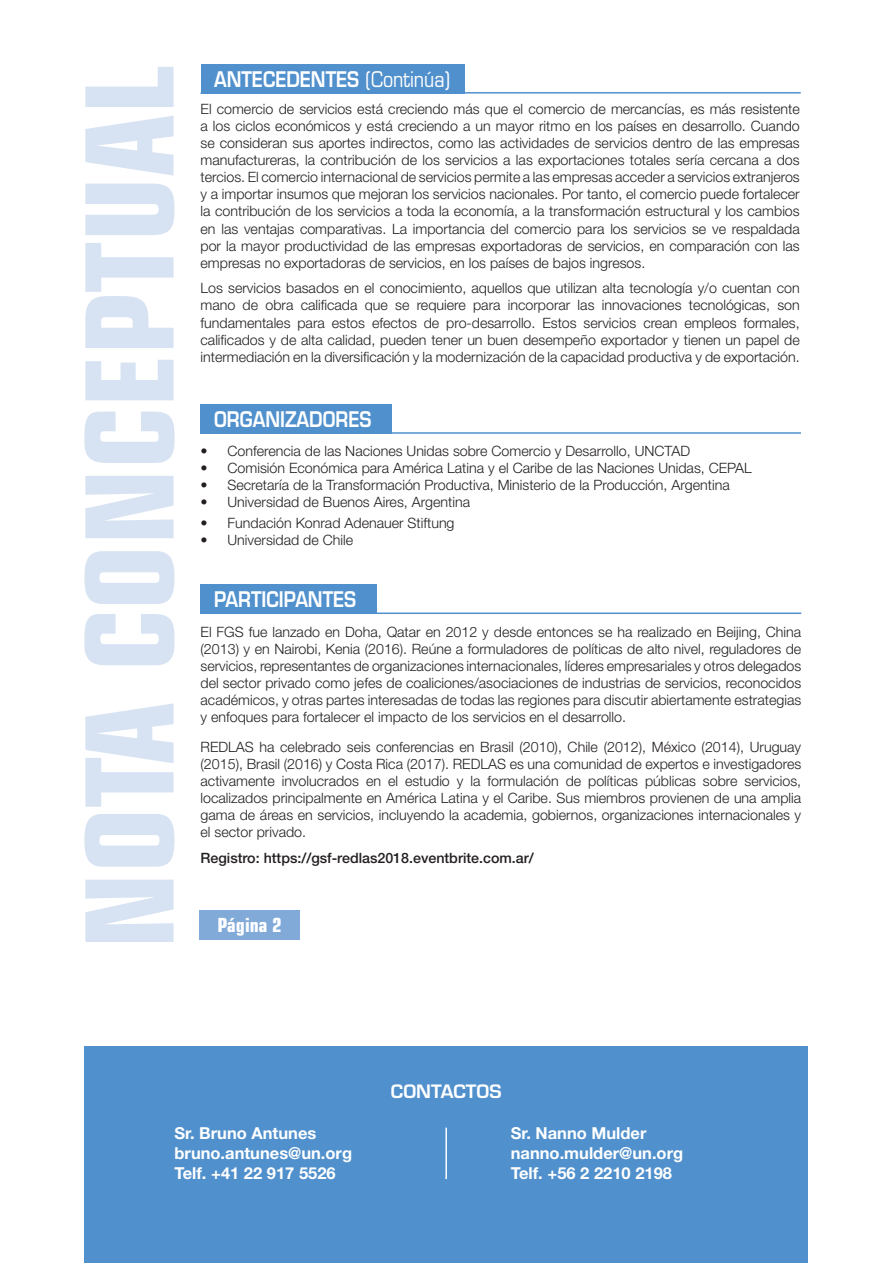
<style>
.page{position:relative;width:893px;height:1263px;background:#fff}
.page>*{position:absolute;margin:0;border:0;box-sizing:border-box;transform-origin:0 0}
.t1{font:700 condensed 121.8px "Eurostile LT Std";color:#d7e3f3}
.t2{font:600 21px "Eurostile LT Std";color:#fff;scale:.85 1}
.t3{font:700 condensed 19.5px "Eurostile LT Std";color:#fff}
.t4{font:600 18px "Eurostile LT Std";color:#fff}
.t5{font:700 16.5px "Helvetica Neue LT Std";color:#fff}
.TEXT{font:300 14.25px/17.1px "Helvetica Neue LT Std";color:#231f20;text-align:justify}
.TEXT-2{font:500 14.25px "Helvetica Neue LT Std";color:#231f20}
.s1{font-weight:400}
</style>
<div class="page">
<div style="left:201px;top:404px;width:191px;height:30px;background:#5090cc"></div>
<hr style="left:201px;top:432px;width:600px;height:2px;background:#5090cc">
<div style="left:201px;top:584px;width:176px;height:30px;background:#5090cc"></div>
<hr style="left:201px;top:612px;width:600px;height:2px;background:#5090cc">
<div style="left:84px;top:1046px;width:724px;height:217px;background:#5090cc"></div>
<hr style="left:445px;top:1128px;width:2px;height:51px;background:#fff">
<div style="left:201px;top:64px;width:263px;height:30px;background:#5090cc"></div>
<hr style="left:201px;top:92px;width:600px;height:2px;background:#5090cc">
<div style="left:199px;top:910px;width:101px;height:29px;background:#82aad9"></div>
<p class="t1" style="left:56px;top:949px;width:887px;rotate:-90deg">NOTA CONCEPTUAL</p>
<p class="t2" style="left:214px;top:66px;width:279px">ANTECEDENTES <span class="s1">(Continúa)</span></p>
<p class="TEXT" style="left:201px;top:100px;width:601px">El comercio de servicios está creciendo más que el comercio de mercancías, es más resistente a los ciclos económicos y está creciendo a un mayor ritmo en los países en desarrollo. Cuando se consideran sus aportes indirectos, como las actividades de servicios dentro de las empresas manufactureras, la contribución de los servicios a las exportaciones totales sería cercana a dos tercios. El comercio internacional de servicios permite a las empresas acceder a servicios extranjeros y a importar insumos que mejoran los servicios nacionales. Por tanto, el comercio puede fortalecer la contribución de los servicios a toda la economía, a la transformación estructural y los cambios en las ventajas comparativas. La importancia del comercio para los servicios se ve respaldada por la mayor productividad de las empresas exportadoras de servicios, en comparación con las empresas no exportadoras de servicios, en los países de bajos ingresos.</p>
<p class="TEXT" style="left:201px;top:279px;width:601px">Los servicios basados en el conocimiento, aquellos que utilizan alta tecnología y/o cuentan con mano de obra calificada que se requiere para incorporar las innovaciones tecnológicas, son fundamentales para estos efectos de pro-desarrollo. Estos servicios crean empleos formales, calificados y de alta calidad, pueden tener un buen desempeño exportador y tienen un papel de intermediación en la diversificación y la modernización de la capacidad productiva y de exportación.</p>
<p class="t2" style="left:214px;top:406px;width:187px">ORGANIZADORES</p>
<p class="TEXT" style="left:201px;top:442px;width:491px">• Conferencia de las Naciones Unidas sobre Comercio y Desarrollo, UNCTAD</p>
<p class="TEXT" style="left:201px;top:459px;width:553px">• Comisión Económica para América Latina y el Caribe de las Naciones Unidas, CEPAL</p>
<p class="TEXT" style="left:201px;top:476px;width:531px">• Secretaría de la Transformación Productiva, Ministerio de la Producción, Argentina</p>
<p class="TEXT" style="left:201px;top:493px;width:271px">• Universidad de Buenos Aires, Argentina</p>
<p class="TEXT" style="left:201px;top:514px;width:256px">• Fundación Konrad Adenauer Stiftung</p>
<p class="TEXT" style="left:201px;top:531px;width:154px">• Universidad de Chile</p>
<p class="t2" style="left:214px;top:586px;width:169px">PARTICIPANTES</p>
<p class="TEXT" style="left:201px;top:623px;width:602px">El FGS fue lanzado en Doha, Qatar en 2012 y desde entonces se ha realizado en Beijing, China (2013) y en Nairobi, Kenia (2016). Reúne a formuladores de políticas de alto nivel, reguladores de servicios, representantes de organizaciones internacionales, líderes empresariales y otros delegados del sector privado como jefes de coaliciones/asociaciones de industrias de servicios, reconocidos académicos, y otras partes interesadas de todas las regiones para discutir abiertamente estrategias y enfoques para fortalecer el impacto de los servicios en el desarrollo.</p>
<p class="TEXT" style="left:201px;top:738px;width:602px">REDLAS ha celebrado seis conferencias en Brasil (2010), Chile (2012), México (2014), Uruguay (2015), Brasil (2016) y Costa Rica (2017). REDLAS es una comunidad de expertos e investigadores activamente involucrados en el estudio y la formulación de políticas públicas sobre servicios, localizados principalmente en América Latina y el Caribe. Sus miembros provienen de una amplia gama de áreas en servicios, incluyendo la academia, gobiernos, organizaciones internacionales y el sector privado.</p>
<p class="TEXT-2" style="left:201px;top:849px;width:335px">Registro: https://gsf-redlas2018.eventbrite.com.ar/</p>
<p class="t3" style="left:218px;top:913px;width:66px">Página 2</p>
<p class="t4" style="left:391px;top:1080px;width:112px">CONTACTOS</p>
<p class="t5" style="left:174px;top:1123px;width:143px">Sr. Bruno Antunes</p>
<p class="t5" style="left:174px;top:1143px;width:179px">bruno.antunes@un.org</p>
<p class="t5" style="left:174px;top:1162px;width:163px">Telf. +41 22 917 5526</p>
<p class="t5" style="left:511px;top:1123px;width:137px">Sr. Nanno Mulder</p>
<p class="t5" style="left:511px;top:1143px;width:174px">nanno.mulder@un.org</p>
<p class="t5" style="left:511px;top:1162px;width:163px">Telf. +56 2 2210 2198</p>
</div>
